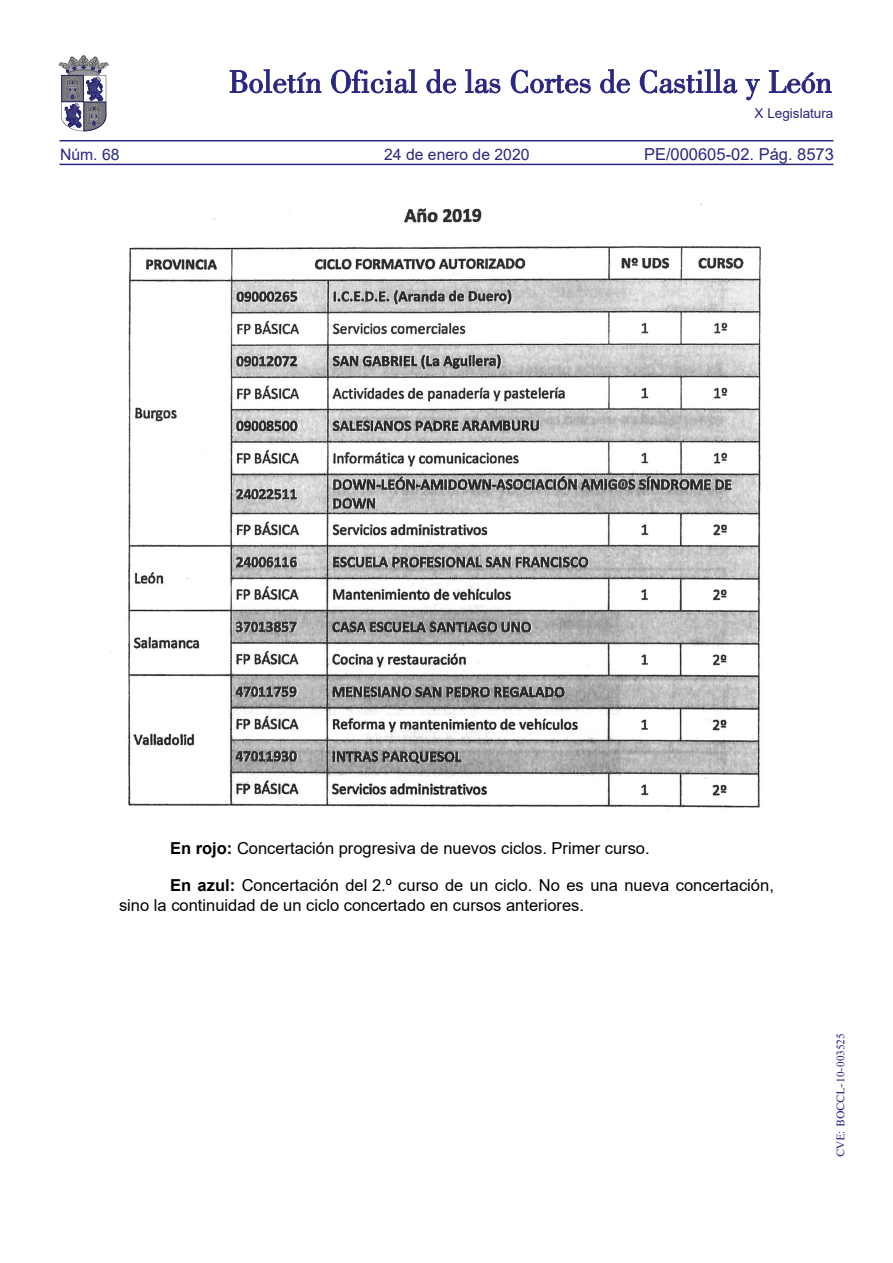
<style>
.page{position:relative;width:893px;height:1263px;background:#fff}
.page>*{position:absolute;margin:0;border:0;box-sizing:border-box;transform-origin:0 0}
.TEXTO_NORMAL{font:16.5px/19.8px "Arial";color:#000}
.t1{font:16.5px "Arial";color:#292780}
.t2{font:15.75px "Arial";color:#292780}
.t3{font:13.5px "Arial";color:#292780}
.t4{font:10.5px "Times";color:#292780}
.s1{font-weight:700}
</style>
<div class="page">
<hr style="left:60px;top:164px;width:773px;height:1px;background:#292780">
<hr style="left:60px;top:140px;width:773px;height:1px;background:#292780">
<svg style="left:230px;top:69px;width:91px;height:24px"></svg>
<svg style="left:331px;top:69px;width:86px;height:24px"></svg>
<svg style="left:426px;top:69px;width:30px;height:24px"></svg>
<svg style="left:465px;top:69px;width:35px;height:24px"></svg>
<svg style="left:511px;top:70px;width:80px;height:23px"></svg>
<svg style="left:600px;top:69px;width:30px;height:24px"></svg>
<svg style="left:640px;top:69px;width:97px;height:24px"></svg>
<svg style="left:745px;top:79px;width:15px;height:21px"></svg>
<svg style="left:769px;top:70px;width:62px;height:23px"></svg>
<svg style="left:59px;top:55px;width:49px;height:76px"></svg>
<img style="left:128px;top:204px;width:634px;height:605px">
<p class="t3" style="left:755px;top:104px;width:80px">X Legislatura</p>
<p class="t2" style="left:60px;top:143px;width:61px">Núm. 68</p>
<p class="t2" style="left:384px;top:143px;width:147px">24 de enero de 2020</p>
<p class="t1" style="left:644px;top:143px;width:191px">PE/000605-02. Pág. 8573</p>
<p class="TEXTO_NORMAL" style="left:170px;top:838px;width:481px"><span class="s1">En rojo:</span> Concertación progresiva de nuevos ciclos. Primer curso.</p>
<p class="TEXTO_NORMAL" style="left:119px;top:875px;width:656px;text-indent:51px"><span class="s1">En azul:</span> Concertación del 2.º curso de un ciclo. No es una nueva concertación, sino la continuidad de un ciclo concertado en cursos anteriores.</p>
<p class="t4" style="left:835px;top:1157px;width:125px;rotate:-90deg">CVE: BOCCL-10-003525</p>
</div>
